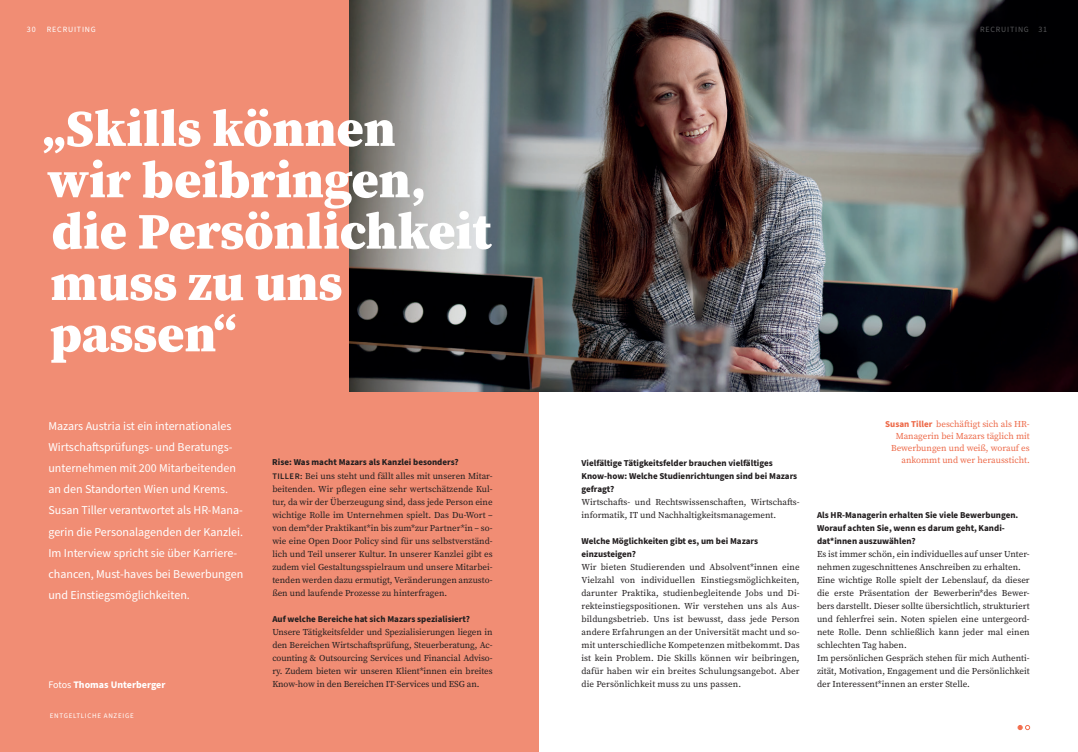
<style>
.page{position:relative;width:1078px;height:752px;background:#fff}
.page>*{position:absolute;margin:0;border:0;box-sizing:border-box;transform-origin:0 0}
.t1{font:900 51.3px/51.3px "Source Serif 4";letter-spacing:.005em;color:#fff}
.t2{font:12px/21px "Source Sans Pro";color:#fff}
.t3{font:700 10px "Source Sans Pro";color:#fff}
.t4{font:9px/13px "Source Serif Pro";color:#231f20;text-align:justify}
.t5{font:700 9px/13px "Source Sans Pro";color:#231f20}
.t6{font:9px/12px "Source Serif Pro";color:#ed6948;text-align:right}
.t7{font:8px "Source Sans Pro";letter-spacing:.1em;color:#fff}
.t8{font:8px "Source Sans Pro";letter-spacing:.1em;color:#57585a}
.t9{font:7px "Source Sans Pro";letter-spacing:.1em;color:#fff}
.s1{font-weight:400}
.s2{font-family:"Source Sans Pro";font-weight:600;font-size:8.5px}
.s3{font-family:"Source Sans Pro";font-weight:700}
</style>
<div class="page">
<div style="left:0;top:0;width:539px;height:751px;background:#f18d74"></div>
<img style="left:349px;top:0;width:728px;height:391px">
<svg style="left:1017px;top:725px;width:12px;height:4px"></svg>
<p class="t7" style="left:27px;top:24px;width:10px">30</p>
<p class="t7" style="left:47px;top:24px;width:50px">RECRUITING</p>
<h1 class="t1" style="left:43px;top:101px;width:450px">„Skills können<br>wir beibringen, die Persönlichkeit muss zu uns passen“</h1>
<p class="t2" style="left:48px;top:416px;width:196px">Mazars Austria ist ein internationales Wirtschaftsprüfungs- und Beratungs&shy;unternehmen mit 200 Mitarbeitenden an den Standorten Wien und Krems.<br>Susan Tiller verantwortet als HR-Mana&shy;gerin die Personalagenden der Kanzlei.<br>Im Interview spricht sie über Karriere&shy;chancen, Must-haves bei Bewerbungen und Einstiegsmöglichkeiten.</p>
<p class="t3" style="left:48px;top:677px;width:118px"><span class="s1">Fotos</span> Thomas Unterberger</p>
<p class="t9" style="left:50px;top:710px;width:85px">ENTGELTLICHE ANZEIGE</p>
<p class="t5" style="left:272px;top:456px;width:188px">Rise: Was macht Mazars als Kanzlei besonders?</p>
<p class="t4" style="left:272px;top:468px;width:222px"><span class="s2">TILLER:</span> Bei uns steht und fällt alles mit unseren Mitar&shy;beitenden. Wir pflegen eine sehr wertschätzende Kul&shy;tur, da wir der Überzeugung sind, dass jede Person eine wichtige Rolle im Unternehmen spielt. Das Du-Wort – von dem*der Praktikant*in bis zum*zur Partner*in – so&shy;wie eine Open Door Policy sind für uns selbstverständ&shy;lich und Teil unserer Kultur. In unserer Kanzlei gibt es zudem viel Gestaltungsspielraum und unsere Mitarbei&shy;tenden werden dazu ermutigt, Veränderungen anzusto&shy;ßen und laufende Prozesse zu hinterfragen.</p>
<p class="t5" style="left:272px;top:612px;width:199px">Auf welche Bereiche hat sich Mazars spezialisiert?</p>
<p class="t4" style="left:272px;top:624px;width:222px">Unsere Tätigkeitsfelder und Spezialisierungen liegen in den Bereichen Wirtschaftsprüfung, Steuerberatung, Ac&shy;counting &amp; Outsourcing Services und Financial Adviso&shy;ry. Zudem bieten wir unseren Klient*innen ein breites Know-how in den Bereichen IT-Services und ESG an.</p>
<p class="t8" style="left:979px;top:24px;width:69px">RECRUITING 31</p>
<p class="t5" style="left:581px;top:456px;width:217px">Vielfältige Tätigkeitsfelder brauchen vielfältiges<br>Know-how: Welche Studienrichtungen sind bei Mazars gefragt?</p>
<p class="t4" style="left:581px;top:494px;width:219px">Wirtschafts- und Rechtswissenschaften, Wirtschafts&shy;informatik, IT und Nachhaltigkeitsmanagement.</p>
<p class="t5" style="left:581px;top:534px;width:178px">Welche Möglichkeiten gibt es, um bei Mazars einzusteigen?</p>
<p class="t4" style="left:581px;top:559px;width:219px">Wir bieten Studierenden und Absolvent*innen eine Vielzahl von individuellen Einstiegsmöglichkeiten, darunter Praktika, studienbegleitende Jobs und Di&shy;rekteinstiegspositionen. Wir verstehen uns als Aus&shy;bildungsbetrieb. Uns ist bewusst, dass jede Person andere Erfahrungen an der Universität macht und so&shy;mit unterschiedliche Kompetenzen mitbekommt. Das ist kein Problem. Die Skills können wir beibringen, dafür haben wir ein breites Schulungsangebot. Aber die Persönlichkeit muss zu uns passen.</p>
<p class="t6" style="left:885px;top:418px;width:146px"><span class="s3">Susan Tiller</span> beschäftigt sich als HR-Managerin bei Mazars täglich mit Bewerbungen und weiß, worauf es ankommt und wer heraussticht.</p>
<p class="t5" style="left:816px;top:508px;width:203px">Als HR-Managerin erhalten Sie viele Bewerbungen.<br>Worauf achten Sie, wenn es darum geht, Kandi&shy;dat*innen auszuwählen?</p>
<p class="t4" style="left:816px;top:546px;width:214px;text-align:left">Es ist immer schön, ein individuelles auf unser Unter&shy;nehmen zugeschnittenes Anschreiben zu erhalten.<br>Eine wichtige Rolle spielt der Lebenslauf, da dieser die erste Präsentation der Bewerberin*des Bewer&shy;bers darstellt. Dieser sollte übersichtlich, strukturiert und fehlerfrei sein. Noten spielen eine untergeord&shy;nete Rolle. Denn schließlich kann jeder mal einen schlechten Tag haben.<br>Im persönlichen Gespräch stehen für mich Authenti&shy;zität, Motivation, Engagement und die Persönlichkeit der Interessent*innen an erster Stelle.</p>
</div>
